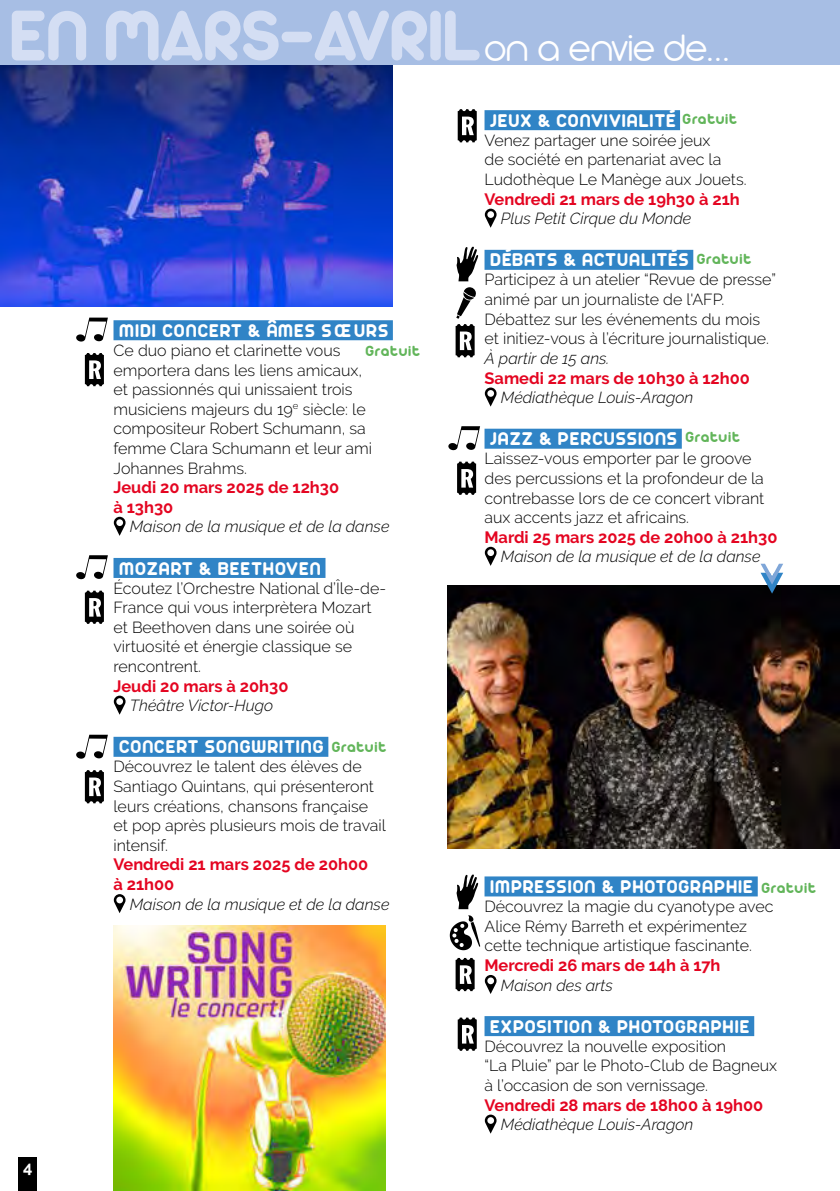
<style>
.page{position:relative;width:840px;height:1191px;background:#fff}
.page>*{position:absolute;margin:0;border:0;box-sizing:border-box;transform-origin:0 0}
.t1{font:78px "Arista 2.0 Alternate";letter-spacing:-.02em;color:#d4def3}
.t2{font:20px "Arista 2.0";letter-spacing:.05em;color:#fff}
.t3{font:700 16.4px/19.6px "Raleway";color:#e40521}
.t4{font:700 16.4px "Raleway";color:#fff}
.t5{font:300 16px/19.6px "Raleway";color:#000}
.t6{font:italic 300 16px "Raleway";color:#000}
.t7{font:16px "Arista 2.0";letter-spacing:.05em;color:#62b55a}
.s1{font-weight:300;font-size:41.4px;color:#fff}
</style>
<div class="page">
<div style="left:113px;top:320px;width:279px;height:20px;background:#3084c6"></div>
<div style="left:113px;top:558px;width:212px;height:20px;background:#3084c6"></div>
<div style="left:113px;top:737px;width:215px;height:20px;background:#3084c6"></div>
<svg style="left:114px;top:517px;width:11px;height:19px"></svg>
<svg style="left:114px;top:695px;width:11px;height:19px"></svg>
<svg style="left:114px;top:894px;width:11px;height:19px"></svg>
<img style="left:0;top:64px;width:392px;height:242px">
<div style="left:18px;top:1157px;width:19px;height:34px;background:#000"></div>
<div style="left:484px;top:110px;width:195px;height:20px;background:#3084c6"></div>
<div style="left:484px;top:250px;width:209px;height:20px;background:#3084c6"></div>
<div style="left:484px;top:429px;width:197px;height:20px;background:#3084c6"></div>
<div style="left:484px;top:876px;width:273px;height:20px;background:#3084c6"></div>
<div style="left:484px;top:1016px;width:269px;height:20px;background:#3084c6"></div>
<svg style="left:484px;top:209px;width:12px;height:19px"></svg>
<svg style="left:484px;top:387px;width:12px;height:19px"></svg>
<svg style="left:484px;top:547px;width:12px;height:19px"></svg>
<svg style="left:484px;top:975px;width:12px;height:19px"></svg>
<svg style="left:484px;top:1114px;width:12px;height:19px"></svg>
<div style="left:0;top:0;width:839px;height:64px;background:#a7bee4"></div>
<svg style="left:76px;top:317px;width:32px;height:24px"></svg>
<svg style="left:448px;top:426px;width:32px;height:24px"></svg>
<svg style="left:76px;top:555px;width:32px;height:24px"></svg>
<svg style="left:76px;top:734px;width:32px;height:24px"></svg>
<svg style="left:456px;top:247px;width:22px;height:34px"></svg>
<svg style="left:456px;top:874px;width:22px;height:35px"></svg>
<svg style="left:85px;top:353px;width:19px;height:33px"></svg>
<svg style="left:457px;top:461px;width:19px;height:34px"></svg>
<svg style="left:455px;top:958px;width:19px;height:33px"></svg>
<svg style="left:85px;top:590px;width:19px;height:34px"></svg>
<svg style="left:85px;top:770px;width:19px;height:33px"></svg>
<svg style="left:457px;top:109px;width:19px;height:33px"></svg>
<svg style="left:457px;top:1017px;width:19px;height:33px"></svg>
<svg style="left:449px;top:915px;width:31px;height:35px"></svg>
<img style="left:113px;top:925px;width:272px;height:266px">
<svg style="left:455px;top:287px;width:21px;height:70px"></svg>
<img style="left:447px;top:585px;width:392px;height:263px">
<svg style="left:760px;top:564px;width:22px;height:29px"></svg>
<h1 class="t1" style="left:9px;top:-14px;width:721px">EN MARS-AVRIL<span class="s1">on a envie de…</span></h1>
<p class="t4" style="left:23px;top:1157px;width:11px">4</p>
<p class="t2" style="left:119px;top:318px;width:270px">MIDI CONCERT &amp; ÂMES SŒURS</p>
<p class="t5" style="left:113px;top:340px;width:260px">Ce duo piano et clarinette vous emportera dans les liens amicaux, et passionnés qui unissaient trois musiciens majeurs du 19<sup>e</sup> siècle: le compositeur Robert Schumann, sa femme Clara Schumann et leur ami<br>Johannes Brahms.</p>
<p class="t3" style="left:113px;top:477px;width:227px">Jeudi 20 mars 2025 de 12h30 à 13h30</p>
<p class="t6" style="left:130px;top:517px;width:261px">Maison de la musique et de la danse</p>
<p class="t2" style="left:119px;top:556px;width:203px">MOZART &amp; BEETHOVEN</p>
<p class="t5" style="left:113px;top:578px;width:274px">Écoutez l’Orchestre National d’Île-de-<br>France qui vous interprètera Mozart et Beethoven dans une soirée où virtuosité et énergie classique se rencontrent.</p>
<p class="t3" style="left:113px;top:676px;width:176px">Jeudi 20 mars à 20h30</p>
<p class="t6" style="left:130px;top:696px;width:145px">Théâtre Victor-Hugo</p>
<p class="t2" style="left:119px;top:735px;width:206px">CONCERT SONGWRITING</p>
<p class="t5" style="left:113px;top:757px;width:274px">Découvrez le talent des élèves de<br>Santiago Quintans, qui présenteront leurs créations, chansons française et pop après plusieurs mois de travail intensif.</p>
<p class="t3" style="left:113px;top:855px;width:256px">Vendredi 21 mars 2025 de 20h00 à 21h00</p>
<p class="t6" style="left:130px;top:894px;width:261px">Maison de la musique et de la danse</p>
<p class="t7" style="left:365px;top:341px;width:56px">Gratuit</p>
<p class="t7" style="left:331px;top:737px;width:56px">Gratuit</p>
<p class="t2" style="left:490px;top:108px;width:186px">JEUX &amp; CONVIVIALITÉ</p>
<p class="t5" style="left:484px;top:130px;width:263px">Venez partager une soirée jeux<br>de société en partenariat avec la<br>Ludothèque Le Manège aux Jouets.</p>
<p class="t3" style="left:484px;top:189px;width:256px">Vendredi 21 mars de 19h30 à 21h</p>
<p class="t6" style="left:500px;top:209px;width:192px">Plus Petit Cirque du Monde</p>
<p class="t2" style="left:490px;top:248px;width:200px">DÉBATS &amp; ACTUALITÉS</p>
<p class="t5" style="left:484px;top:270px;width:293px">Participez à un atelier “Revue de presse” animé par un journaliste de l'AFP.<br>Débattez sur les événements du mois et initiez-vous à l’écriture journalistique.</p>
<p class="t6" style="left:484px;top:349px;width:126px">À partir de 15 ans.</p>
<p class="t3" style="left:484px;top:368px;width:267px">Samedi 22 mars de 10h30 à 12h00</p>
<p class="t6" style="left:500px;top:388px;width:194px">Médiathèque Louis-Aragon</p>
<p class="t2" style="left:490px;top:427px;width:188px">JAZZ &amp; PERCUSSIONS</p>
<p class="t5" style="left:484px;top:449px;width:281px">Laissez-vous emporter par le groove des percussions et la profondeur de la contrebasse lors de ce concert vibrant aux accents jazz et africains.</p>
<p class="t3" style="left:484px;top:527px;width:294px">Mardi 25 mars 2025 de 20h00 à 21h30</p>
<p class="t6" style="left:500px;top:547px;width:261px">Maison de la musique et de la danse</p>
<p class="t7" style="left:682px;top:109px;width:56px">Gratuit</p>
<p class="t7" style="left:696px;top:249px;width:56px">Gratuit</p>
<p class="t7" style="left:685px;top:427px;width:56px">Gratuit</p>
<p class="t2" style="left:490px;top:874px;width:264px">IMPRESSION &amp; PHOTOGRAPHIE</p>
<p class="t5" style="left:484px;top:896px;width:290px">Découvrez la magie du cyanotype avec<br>Alice Rémy Barreth et expérimentez cette technique artistique fascinante.</p>
<p class="t3" style="left:484px;top:955px;width:237px">Mercredi 26 mars de 14h à 17h</p>
<p class="t6" style="left:500px;top:975px;width:113px">Maison des arts</p>
<p class="t2" style="left:490px;top:1014px;width:261px">EXPOSITION &amp; PHOTOGRAPHIE</p>
<p class="t5" style="left:484px;top:1036px;width:294px">Découvrez la nouvelle exposition<br>“La Pluie” par le Photo-Club de Bagneux à l’occasion de son vernissage.</p>
<p class="t3" style="left:484px;top:1095px;width:280px">Vendredi 28 mars de 18h00 à 19h00</p>
<p class="t6" style="left:500px;top:1115px;width:194px">Médiathèque Louis-Aragon</p>
<p class="t7" style="left:761px;top:877px;width:56px">Gratuit</p>
</div>
